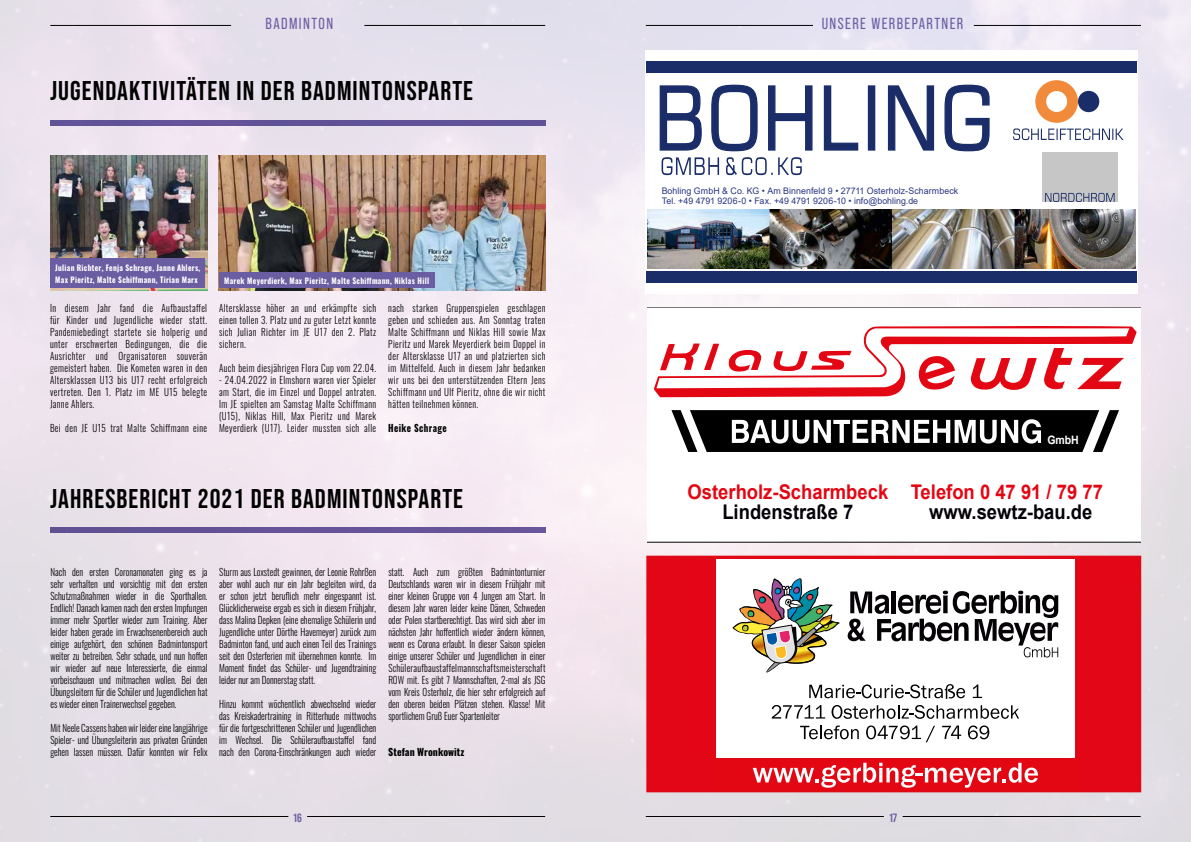
<style>
.page{position:relative;width:1191px;height:842px;background:#fff}
.page>*{position:absolute;margin:0;border:0;box-sizing:border-box;transform-origin:0 0}
.t1{font:27px "Bebas Neue";letter-spacing:.04em;color:#000}
.t2{font:700 20.3px "Arial";color:#e30613;scale:.91 1}
.t3{font:700 20.3px "Arial";color:#050008;scale:.91 1}
.t4{font:16px "Bebas Neue Pro";letter-spacing:.09em;color:#6a5da2}
.t5{font:700 12px "Bebas Neue Pro";color:#6a5da2}
.t6{font:700 11.6px "Arial";color:#fff;scale:.91 1}
.t7{font:300 10px/12px "Oswald";letter-spacing:.035em;color:#020203;text-align:justify;scale:.91 1}
.t8{font:700 10px "Oswald";color:#000}
.t9{font:700 10px "Oswald";letter-spacing:.04em;color:#020203;scale:.91 1}
.t10{font:9px/9.9px "Arial";letter-spacing:.005em;color:#283583}
.t11{font:700 8px/12px "Oswald";letter-spacing:.04em;color:#fff;scale:.94 1}
</style>
<div class="page">
<img style="left:0;top:0;width:1191px;height:842px">
<hr style="left:50px;top:25px;width:181px;height:1px;background:#020203">
<hr style="left:364px;top:25px;width:181px;height:1px;background:#020203">
<hr style="left:50px;top:816px;width:238px;height:1px;background:#000">
<hr style="left:307px;top:816px;width:238px;height:1px;background:#020203">
<div style="left:50px;top:120px;width:495px;height:6px;background:#615297"></div>
<img style="left:50px;top:156px;width:158px;height:134px">
<img style="left:219px;top:156px;width:326px;height:134px">
<div style="left:50px;top:258px;width:154px;height:30px;background:#6a5da2"></div>
<div style="left:219px;top:272px;width:215px;height:16px;background:#6a5da2"></div>
<div style="left:50px;top:527px;width:495px;height:6px;background:#645398"></div>
<div style="left:647px;top:556px;width:493px;height:236px;background:#e30617"></div>
<div style="left:716px;top:560px;width:358px;height:228px;background:#fff"></div>
<svg style="left:771px;top:705px;width:54px;height:13px"></svg>
<svg style="left:831px;top:705px;width:188px;height:14px"></svg>
<svg style="left:800px;top:725px;width:58px;height:14px"></svg>
<svg style="left:866px;top:725px;width:69px;height:17px"></svg>
<svg style="left:942px;top:725px;width:19px;height:14px"></svg>
<svg style="left:968px;top:725px;width:21px;height:14px"></svg>
<div style="left:712px;top:759px;width:366px;height:33px;background:#e30613"></div>
<svg style="left:752px;top:763px;width:286px;height:25px"></svg>
<svg style="left:732px;top:578px;width:326px;height:121px"></svg>
<div style="left:646px;top:556px;width:495px;height:236px;border:1px solid #db0e17"></div>
<hr style="left:646px;top:816px;width:238px;height:1px;background:#020203">
<hr style="left:902px;top:816px;width:238px;height:1px;background:#020203">
<div style="left:645px;top:50px;width:492px;height:244px;background:#fff"></div>
<svg style="left:659px;top:84px;width:331px;height:91px"></svg>
<svg style="left:1013px;top:80px;width:110px;height:60px"></svg>
<div style="left:1078px;top:91px;width:21px;height:21px;background:#1b2d69;border-radius:50%"></div>
<div style="left:1041px;top:153px;width:76px;height:49px;background:#c6c6c6"></div>
<svg style="left:1045px;top:193px;width:69px;height:9px"></svg>
<div style="left:646px;top:61px;width:490px;height:12px;background:#1b2d69"></div>
<img style="left:648px;top:210px;width:487px;height:59px">
<div style="left:646px;top:271px;width:490px;height:11px;background:#1b2d69"></div>
<svg style="left:647px;top:307px;width:493px;height:235px"></svg>
<svg style="left:671px;top:410px;width:448px;height:42px"></svg>
<svg style="left:654px;top:325px;width:482px;height:72px"></svg>
<hr style="left:646px;top:25px;width:167px;height:1px;background:#020203">
<hr style="left:973px;top:25px;width:168px;height:1px;background:#020203">
<h3 class="t4" style="left:265px;top:15px;width:69px">BADMINTON</h3>
<h1 class="t1" style="left:50px;top:76px;width:424px">JUGENDAKTIVITÄTEN IN DER BADMINTONSPARTE</h1>
<p class="t11" style="left:55px;top:262px;width:156px">Julian Richter, Fenja Schrage, Janne Ahlers,<br>Max Pieritz, Malte Schiffmann, Tirian Marx</p>
<p class="t7" style="left:50px;top:301px;width:174px">In diesem Jahr fand die Aufbaustaffel für Kinder und Jugendliche wieder statt.<br>Pandemiebedingt startete sie holperig und unter erschwerten Bedingungen, die die Ausrichter und Organisatoren souverän gemeistert haben. Die Kometen waren in den Altersklassen U13 bis U17 recht erfolgreich vertreten. Den 1. Platz im ME U15 belegte Janne Ahlers.</p>
<p class="t7" style="left:50px;top:421px;width:174px">Bei den JE U15 trat Malte Schiffmann eine</p>
<p class="t11" style="left:224px;top:275px;width:219px">Marek Meyerdierk, Max Pieritz, Malte Schiffmann, Niklas Hill</p>
<p class="t7" style="left:219px;top:301px;width:174px">Altersklasse höher an und erkämpfte sich einen tollen 3. Platz und zu guter Letzt konnte sich Julian Richter im JE U17 den 2. Platz sichern.</p>
<p class="t7" style="left:219px;top:361px;width:174px">Auch beim diesjährigen Flora Cup vom 22.04.</p>
<p class="t7" style="left:219px;top:373px;width:174px">- 24.04.2022 in Elmshorn waren vier Spieler am Start, die im Einzel und Doppel antraten.<br>Im JE spielten am Samstag Malte Schiffmann (U15), Niklas Hill, Max Pieritz und Marek Meyerdierk (U17). Leider mussten sich alle</p>
<p class="t7" style="left:388px;top:301px;width:174px">nach starken Gruppenspielen geschlagen geben und schieden aus. Am Sonntag traten Malte Schiffmann und Niklas Hill sowie Max Pieritz und Marek Meyerdierk beim Doppel in der Altersklasse U17 an und platzierten sich im Mittelfeld. Auch in diesem Jahr bedanken wir uns bei den unterstützenden Eltern Jens Schiffmann und Ulf Pieritz, ohne die wir nicht hätten teilnehmen können.</p>
<p class="t9" style="left:388px;top:423px;width:66px">Heike Schrage</p>
<h1 class="t1" style="left:50px;top:483px;width:414px">JAHRESBERICHT 2021 DER BADMINTONSPARTE</h1>
<p class="t7" style="left:50px;top:565px;width:174px">Nach den ersten Coronamonaten ging es ja sehr verhalten und vorsichtig mit den ersten Schutzmaßnahmen wieder in die Sporthallen.<br>Endlich! Danach kamen nach den ersten Impfungen immer mehr Sportler wieder zum Training. Aber leider haben gerade im Erwachsenenbereich auch einige aufgehört, den schönen Badmintonsport weiter zu betreiben. Sehr schade, und nun hoffen wir wieder auf neue Interessierte, die einmal vorbeischauen und mitmachen wollen. Bei den Übungsleitern für die Schüler und Jugendlichen hat es wieder einen Trainerwechsel gegeben.</p>
<p class="t7" style="left:50px;top:721px;width:174px">Mit Neele Cassens haben wir leider eine langjährige Spieler- und Übungsleiterin aus privaten Gründen gehen lassen müssen. Dafür konnten wir Felix</p>
<p class="t7" style="left:219px;top:565px;width:174px">Sturm aus Loxstedt gewinnen, der Leonie Rohrßen aber wohl auch nur ein Jahr begleiten wird, da er schon jetzt beruflich mehr eingespannt ist.<br>Glücklicherweise ergab es sich in diesem Frühjahr, dass Malina Depken (eine ehemalige Schülerin und Jugendliche unter Dörthe Havemeyer) zurück zum Badminton fand, und auch einen Teil des Trainings seit den Osterferien mit übernehmen konnte. Im Moment findet das Schüler- und Jugendtraining leider nur am Donnerstag statt.</p>
<p class="t7" style="left:219px;top:697px;width:174px">Hinzu kommt wöchentlich abwechselnd wieder das Kreiskadertraining in Ritterhude mittwochs für die fortgeschrittenen Schüler und Jugendlichen im Wechsel. Die Schüleraufbaustaffel fand nach den Corona-Einschränkungen auch wieder</p>
<p class="t7" style="left:388px;top:565px;width:174px">statt. Auch zum größten Badmintonturnier Deutschlands waren wir in diesem Frühjahr mit einer kleinen Gruppe von 4 Jungen am Start. In diesem Jahr waren leider keine Dänen, Schweden oder Polen startberechtigt. Das wird sich aber im nächsten Jahr hoffentlich wieder ändern können, wenn es Corona erlaubt. In dieser Saison spielen einige unserer Schüler und Jugendlichen in einer Schüleraufbaustaffelmannschaftsmeisterschaft ROW mit. Es gibt 7 Mannschaften, 2-mal als JSG vom Kreis Osterholz, die hier sehr erfolgreich auf den oberen beiden Plätzen stehen. Klasse! Mit sportlichem Gruß Euer Spartenleiter</p>
<p class="t8" style="left:388px;top:747px;width:77px">Stefan Wronkowitz</p>
<p class="t5" style="left:294px;top:811px;width:10px">16</p>
<h3 class="t4" style="left:821px;top:15px;width:143px">UNSERE WERBEPARTNER</h3>
<p class="t10" style="left:661px;top:185px;width:298px">Bohling GmbH &amp; Co. KG • Am Binnenfeld 9 • 27711 Osterholz-Scharmbeck<br>Tel. +49 4791 9206-0 • Fax. +49 4791 9206-10 • info@bohling.de</p>
<p class="t6" style="left:1047px;top:432px;width:36px">GmbH</p>
<h2 class="t2" style="left:910px;top:477px;width:213px">Telefon 0 47 91 / 79 77</h2>
<h2 class="t2" style="left:687px;top:477px;width:222px">Osterholz-Scharmbeck</h2>
<h2 class="t3" style="left:722px;top:498px;width:145px">Lindenstraße 7</h2>
<h2 class="t3" style="left:929px;top:498px;width:181px">www.sewtz-bau.de</h2>
<p class="t5" style="left:889px;top:811px;width:9px">17</p>
</div>
